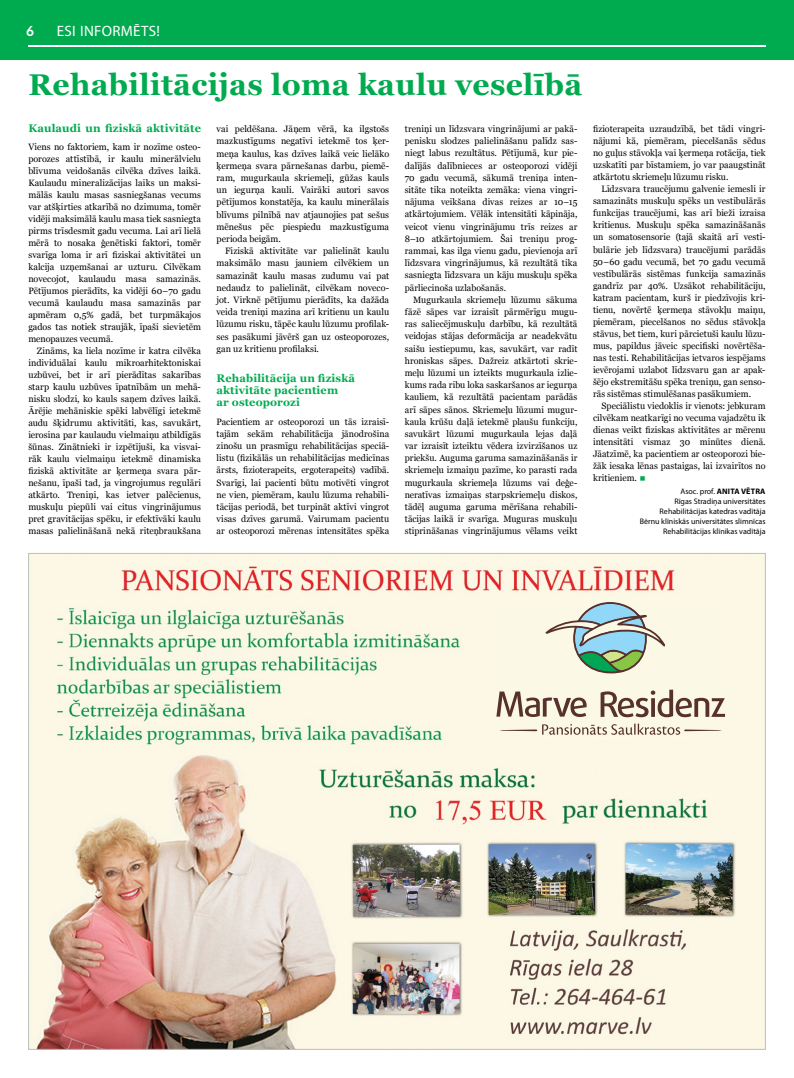
<style>
.page{position:relative;width:794px;height:1078px;background:#fff}
.page>*{position:absolute;margin:0;border:0;box-sizing:border-box;transform-origin:0 0}
.t1{font:700 30px "Georgia";letter-spacing:.01em;color:#00ab50}
.t2{font:15px "Myriad Pro";letter-spacing:.02em;color:#fff}
.t3{font:600 15px "Hypatia Sans Pro";color:#fff}
.t4{font:700 11px/12.2px "Georgia";letter-spacing:.01em;color:#00ab50}
.t5{font:9.2px/12px "Georgia";letter-spacing:.005em;color:#000;text-align:justify}
.t6{font:8px/10px "Myriad Pro";color:#000;text-align:right}
.s1{font-size:20px;color:#00ab50}
.s2{font-weight:700}
</style>
<div class="page">
<div style="left:0;top:0;width:794px;height:60px;background:#00ab50"></div>
<hr style="left:28px;top:45px;width:737px;height:1px;background:#fff">
<img style="left:30px;top:555px;width:733px;height:492px">
<div style="left:488px;top:596px;width:245px;height:144px;background:#fcf8e6"></div>
<svg style="left:500px;top:723px;width:222px;height:11px"></svg>
<svg style="left:496px;top:691px;width:90px;height:25px"></svg>
<svg style="left:600px;top:689px;width:125px;height:28px"></svg>
<svg style="left:546px;top:602px;width:119px;height:72px"></svg>
<h2 class="t3" style="left:26px;top:20px;width:10px">6</h2>
<h2 class="t2" style="left:57px;top:22px;width:105px">ESI INFORMĒTS!</h2>
<h1 class="t1" style="left:28px;top:67px;width:555px">Rehabilitācijas loma kaulu veselībā</h1>
<p class="t4" style="left:28px;top:122px;width:174px">Kaulaudi un fiziskā aktivitāte</p>
<p class="t5" style="left:28px;top:141px;width:174px;text-align:left">Viens no faktoriem, kam ir nozīme osteo&shy;porozes attīstībā, ir kaulu minerālvielu blīvuma veidošanās cilvēka dzīves laikā.<br>Kaulaudu mineralizācijas laiks un maksi&shy;mālās kaulu masas sasniegšanas vecums var atšķirties atkarībā no dzimuma, tomēr vidēji maksimālā kaulu masa tiek sasniegta pirms trīsdesmit gadu vecuma. Lai arī lielā mērā to nosaka ģenētiski faktori, tomēr svarīga loma ir arī fiziskai aktivitātei un kalcija uzņemšanai ar uzturu. Cilvēkam novecojot, kaulaudu masa samazinās.<br>Pētījumos pierādīts, ka vidēji 60–70 gadu vecumā kaulaudu masa samazinās par apmēram 0,5% gadā, bet turpmākajos gados tas notiek straujāk, īpaši sievietēm menopauzes vecumā.</p>
<p class="t5" style="left:28px;top:345px;width:174px;text-align:left;text-indent:9px">Zināms, ka liela nozīme ir katra cilvēka individuālai kaulu mikroarhitektoniskai uzbūvei, bet ir arī pierādītas sakarības starp kaulu uzbūves īpatnībām un mehā&shy;nisku slodzi, ko kauls saņem dzīves laikā.<br>Ārējie mehāniskie spēki labvēlīgi ietekmē audu šķidrumu aktivitāti, kas, savukārt, ierosina par kaulaudu vielmaiņu atbildīgās šūnas. Zinātnieki ir izpētījuši, ka visvai&shy;rāk kaulu vielmaiņu ietekmē dinamiska fiziskā aktivitāte ar ķermeņa svara pār&shy;nešanu, īpaši tad, ja vingrojumus regulāri atkārto. Treniņi, kas ietver palēcienus, muskuļu piepūli vai citus vingrinājumus pret gravitācijas spēku, ir efektīvāki kaulu masas palielināšanā nekā riteņbraukšana</p>
<p class="t5" style="left:216px;top:123px;width:174px">vai peldēšana. Jāņem vērā, ka ilgstošs mazkustīgums negatīvi ietekmē tos ķer&shy;meņa kaulus, kas dzīves laikā veic lielāko ķermeņa svara pārnešanas darbu, piemē&shy;ram, mugurkaula skriemeļi, gūžas kauls un iegurņa kauli. Vairāki autori savos pētījumos konstatēja, ka kaulu minerālais blīvums pilnībā nav atjaunojies pat sešus mēnešus pēc piespiedu mazkustīguma perioda beigām.</p>
<p class="t5" style="left:216px;top:245px;width:174px;text-indent:9px">Fiziskā aktivitāte var palielināt kaulu maksimālo masu jauniem cilvēkiem un samazināt kaulu masas zudumu vai pat nedaudz to palielināt, cilvēkam noveco&shy;jot. Virknē pētījumu pierādīts, ka dažāda veida treniņi mazina arī kritienu un kaulu lūzumu risku, tāpēc kaulu lūzumu profilak&shy;ses pasākumi jāvērš gan uz osteoporozes, gan uz kritienu profilaksi.</p>
<p class="t4" style="left:216px;top:372px;width:140px">Rehabilitācija un fiziskā aktivitāte pacientiem<br>ar osteoporozi</p>
<p class="t5" style="left:216px;top:415px;width:174px;text-align:left">Pacientiem ar osteoporozi un tās izraisī&shy;tajām sekām rehabilitācija jānodrošina zinošu un prasmīgu rehabilitācijas speciā&shy;listu (fizikālās un rehabilitācijas medicīnas ārsts, fizioterapeits, ergoterapeits) vadībā.<br>Svarīgi, lai pacienti būtu motivēti vingrot ne vien, piemēram, kaulu lūzuma rehabili&shy;tācijas periodā, bet turpināt aktīvi vingrot visas dzīves garumā. Vairumam pacientu ar osteoporozi mērenas intensitātes spēka</p>
<p class="t5" style="left:405px;top:123px;width:174px">treniņi un līdzsvara vingrinājumi ar pakā&shy;penisku slodzes palielināšanu palīdz sas&shy;niegt labus rezultātus. Pētījumā, kur pie&shy;dalījās dalībnieces ar osteoporozi vidēji 70 gadu vecumā, sākumā treniņa inten&shy;sitāte tika noteikta zemāka: viena vingri&shy;nājuma veikšana divas reizes ar 10–15 atkārtojumiem. Vēlāk intensitāti kāpināja, veicot vienu vingrinājumu trīs reizes ar 8–10 atkārtojumiem. Šai treniņu prog&shy;rammai, kas ilga vienu gadu, pievienoja arī līdzsvara vingrinājumus, kā rezultātā tika sasniegta līdzsvara un kāju muskuļu spēka pārliecinoša uzlabošanās.</p>
<p class="t5" style="left:405px;top:293px;width:174px;text-indent:9px">Mugurkaula skriemeļu lūzumu sākuma fāzē sāpes var izraisīt pārmērīgu mugu&shy;ras saliecējmuskuļu darbību, kā rezultātā veidojas stājas deformācija ar neadekvātu saišu iestiepumu, kas, savukārt, var radīt hroniskas sāpes. Dažreiz atkārtoti skrie&shy;meļu lūzumi un izteikts mugurkaula izlie&shy;kums rada ribu loka saskaršanos ar iegurņa kauliem, kā rezultātā pacientam parādās arī sāpes sānos. Skriemeļu lūzumi mugur&shy;kaula krūšu daļā ietekmē plaušu funkciju, savukārt lūzumi mugurkaula lejas daļā var izraisīt izteiktu vēdera izvirzīšanos uz priekšu. Auguma garuma samazināšanās ir skriemeļu izmaiņu pazīme, ko parasti rada mugurkaula skriemeļa lūzums vai deģe&shy;neratīvas izmaiņas starpskriemeļu diskos, tādēļ auguma garuma mērīšana rehabili&shy;tācijas laikā ir svarīga. Muguras muskuļu stiprināšanas vingrinājumus vēlams veikt</p>
<p class="t5" style="left:593px;top:123px;width:174px">fizioterapeita uzraudzībā, bet tādi vingri&shy;nājumi kā, piemēram, piecelšanās sēdus no guļus stāvokļa vai ķermeņa rotācija, tiek uzskatīti par bīstamiem, jo var paaugstināt atkārtotu skriemeļu lūzumu risku.</p>
<p class="t5" style="left:593px;top:183px;width:174px;text-indent:9px">Līdzsvara traucējumu galvenie iemesli ir samazināts muskuļu spēks un vestibulārās funkcijas traucējumi, kas arī bieži izraisa kritienus. Muskuļu spēka samazināšanās un somatosensorie (tajā skaitā arī vesti&shy;bulārie jeb līdzsvara) traucējumi parādās 50–60 gadu vecumā, bet 70 gadu vecumā vestibulārās sistēmas funkcija samazinās gandrīz par 40%. Uzsākot rehabilitāciju, katram pacientam, kurš ir piedzīvojis kri&shy;tienu, novērtē ķermeņa stāvokļu maiņu, piemēram, piecelšanos no sēdus stāvokļa stāvus, bet tiem, kuri pārcietuši kaulu lūzu&shy;mus, papildus jāveic specifiski novērtēša&shy;nas testi. Rehabilitācijas ietvaros iespējams ievērojami uzlabot līdzsvaru gan ar apak&shy;šējo ekstremitāšu spēka treniņu, gan senso&shy;rās sistēmas stimulēšanas pasākumiem.</p>
<p class="t5" style="left:593px;top:400px;width:174px;text-align:left;text-indent:9px">Speciālistu viedoklis ir vienots: jebkuram cilvēkam neatkarīgi no vecuma vajadzētu ik dienas veikt fiziskas aktivitātes ar mērenu intensitāti vismaz 30 minūtes dienā.<br>Jāatzīmē, ka pacientiem ar osteoporozi bie&shy;žāk iesaka lēnas pastaigas, lai izvairītos no kritieniem. <span class="s1">▪</span></p>
<p class="t6" style="left:639px;top:486px;width:127px">Asoc. prof. <span class="s2">ANITA VĒTRA<br></span>Rīgas Stradiņa universitātes Rehabilitācijas katedras vadītāja Bērnu klīniskās universitātes slimnīcas Rehabilitācijas klīnikas vadītāja</p>
</div>
